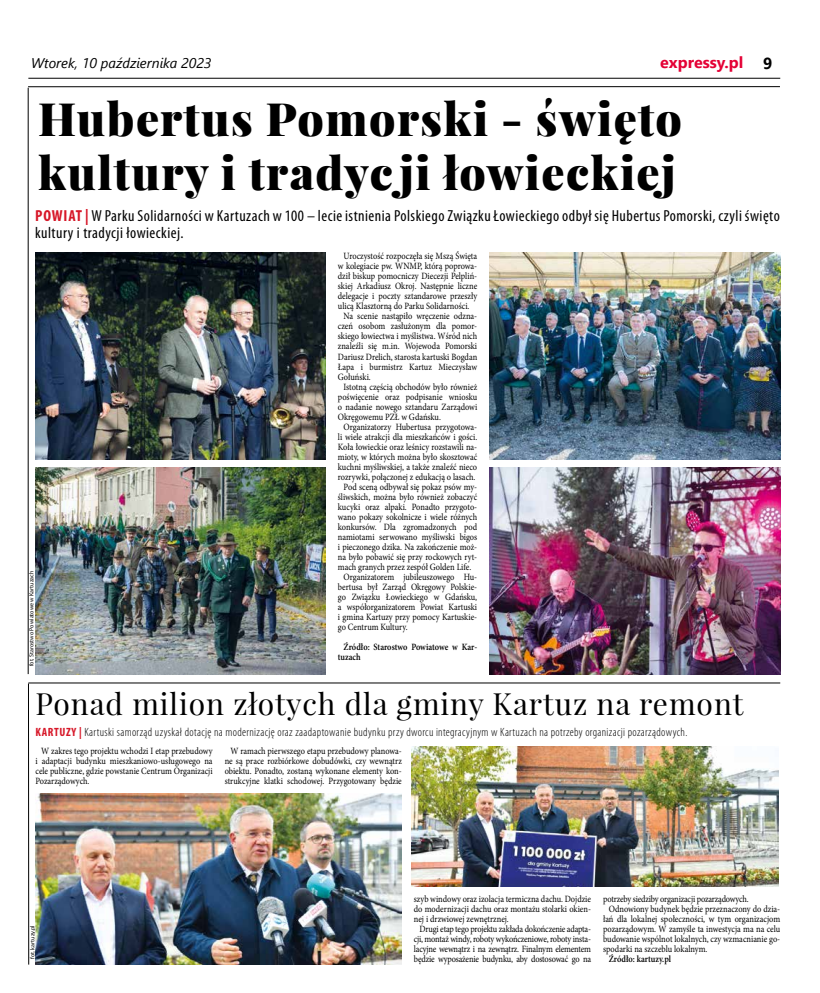
<style>
.page{position:relative;width:820px;height:993px;background:#fff}
.page>*{position:absolute;margin:0;border:0;box-sizing:border-box;transform-origin:0 0}
.t1{font:900 46px/54px "Playfair Display";letter-spacing:.03em;color:#000}
.t2{font:30px "Playfair Display";letter-spacing:.03em;color:#000}
.t3{font:condensed 16px/17px "Myriad Pro";letter-spacing:.03em;color:#000}
.t4{font:700 16px "Segoe UI";color:#e40135}
.t5{font:italic 14px "Segoe UI";color:#000}
.t6{font:300 condensed 12px "Myriad Pro";letter-spacing:.03em;color:#000}
.t7{font:9.6px/10px "Minion Pro";color:#000;text-align:justify;scale:.87 1}
.t8{font:9.6px "Minion Pro";letter-spacing:-.02em;color:#000;scale:.87 1}
.t9{font:600 9.6px/10px "Minion Pro";color:#000;scale:.87 1}
.t10{font:6px "Myriad Pro";color:#000}
.s1{color:#000}
.s2{font-weight:700;color:#d71728}
</style>
<div class="page">
<hr style="left:28px;top:78px;width:752px;height:1px;background:#000">
<hr style="left:28px;top:86px;width:751px;height:1px;background:#000">
<hr style="left:28px;top:88px;width:1px;height:586px;background:#000">
<img style="left:35px;top:252px;width:291px;height:207px">
<img style="left:489px;top:252px;width:291px;height:207px">
<img style="left:489px;top:467px;width:291px;height:207px">
<img style="left:35px;top:467px;width:290px;height:207px">
<hr style="left:28px;top:682px;width:752px;height:1px;background:#000">
<hr style="left:28px;top:683px;width:1px;height:281px;background:#000">
<img style="left:35px;top:793px;width:366px;height:171px">
<img style="left:411px;top:746px;width:366px;height:140px">
<h3 class="t5" style="left:31px;top:50px;width:182px">Wtorek, 10 października 2023</h3>
<h3 class="t4" style="left:660px;top:48px;width:113px">expressy.pl <span class="s1">9</span></h3>
<h1 class="t1" style="left:38px;top:91px;width:645px">Hubertus Pomorski - święto kultury i tradycji łowieckiej</h1>
<h3 class="t3" style="left:35px;top:207px;width:745px"><span class="s2">POWIAT |</span> W Parku Solidarności w Kartuzach w 100 – lecie istnienia Polskiego Związku Łowieckiego odbył się Hubertus Pomorski, czyli święto kultury i tradycji łowieckiej.</h3>
<p class="t10" style="left:28px;top:666px;width:97px;rotate:-90deg">fot. Starostwo Powiatowe w Kartuzach</p>
<p class="t7" style="left:343px;top:251px;width:155px">Uroczystość rozpoczęła się Mszą Święta</p>
<p class="t7" style="left:338px;top:261px;width:162px">w kolegiacie pw. WNMP, którą poprowa-</p>
<p class="t7" style="left:338px;top:271px;width:162px">dził biskup pomocniczy Diecezji Pelpliń-</p>
<p class="t7" style="left:338px;top:281px;width:162px">skiej Arkadiusz Okroj. Następnie liczne</p>
<p class="t7" style="left:338px;top:291px;width:162px">delegacje i poczty sztandarowe przeszły</p>
<p class="t7" style="left:338px;top:301px;width:153px">ulicą Klasztorną do Parku Solidarności.</p>
<p class="t7" style="left:343px;top:311px;width:155px">Na scenie nastąpiło wręczenie odzna-</p>
<p class="t7" style="left:338px;top:321px;width:162px">czeń osobom zasłużonym dla pomor-</p>
<p class="t7" style="left:338px;top:331px;width:162px">skiego łowiectwa i myślistwa. Wśród nich</p>
<p class="t7" style="left:338px;top:341px;width:162px">znaleźli się m.in. Wojewoda Pomorski</p>
<p class="t7" style="left:338px;top:351px;width:162px">Dariusz Drelich, starosta kartuski Bogdan</p>
<p class="t7" style="left:338px;top:361px;width:162px">Łapa i burmistrz Kartuz Mieczysław</p>
<p class="t7" style="left:338px;top:371px;width:39px">Gołuński.</p>
<p class="t7" style="left:343px;top:381px;width:155px">Istotną częścią obchodów było również</p>
<p class="t7" style="left:338px;top:391px;width:162px">poświęcenie oraz podpisanie wniosku</p>
<p class="t7" style="left:338px;top:401px;width:162px">o nadanie nowego sztandaru Zarządowi</p>
<p class="t7" style="left:338px;top:411px;width:120px">Okręgowemu PZŁ w Gdańsku.</p>
<p class="t7" style="left:343px;top:421px;width:155px">Organizatorzy Hubertusa przygotowa-</p>
<p class="t7" style="left:338px;top:431px;width:162px">li wiele atrakcji dla mieszkańców i gości.</p>
<p class="t7" style="left:338px;top:441px;width:162px">Koła łowieckie oraz leśnicy rozstawili na-</p>
<p class="t7" style="left:338px;top:451px;width:162px">mioty, w których można było skosztować</p>
<p class="t7" style="left:338px;top:461px;width:162px">kuchni myśliwskiej, a także znaleźć nieco</p>
<p class="t7" style="left:338px;top:471px;width:160px">rozrywki, połączonej z edukacją o lasach.</p>
<p class="t7" style="left:343px;top:481px;width:155px">Pod sceną odbywał się pokaz psów my-</p>
<p class="t7" style="left:338px;top:491px;width:162px">śliwskich, można było również zobaczyć</p>
<p class="t7" style="left:338px;top:501px;width:162px">kucyki oraz alpaki. Ponadto przygoto-</p>
<p class="t7" style="left:338px;top:511px;width:162px">wano pokazy sokolnicze i wiele różnych</p>
<p class="t7" style="left:338px;top:521px;width:162px">konkursów. Dla zgromadzonych pod</p>
<p class="t7" style="left:338px;top:531px;width:162px">namiotami serwowano myśliwski bigos</p>
<p class="t7" style="left:338px;top:541px;width:162px">i pieczonego dzika. Na zakończenie moż-</p>
<p class="t7" style="left:338px;top:551px;width:162px">na było pobawić się przy rockowych ryt-</p>
<p class="t7" style="left:338px;top:561px;width:155px">mach granych przez zespół Golden Life.</p>
<p class="t7" style="left:343px;top:571px;width:155px">Organizatorem jubileuszowego Hu-</p>
<p class="t7" style="left:338px;top:581px;width:162px">bertusa był Zarząd Okręgowy Polskie-</p>
<p class="t7" style="left:338px;top:591px;width:162px">go Związku Łowieckiego w Gdańsku,</p>
<p class="t7" style="left:338px;top:601px;width:162px">a współorganizatorem Powiat Kartuski</p>
<p class="t7" style="left:338px;top:611px;width:162px">i gmina Kartuzy przy pomocy Kartuskie-</p>
<p class="t7" style="left:338px;top:621px;width:82px">go Centrum Kultury.</p>
<p class="t9" style="left:338px;top:641px;width:162px;text-indent:6px">Źródło: Starostwo Powiatowe w Kar&shy;tuzach</p>
<h2 class="t2" style="left:35px;top:685px;width:709px">Ponad milion złotych dla gminy Kartuz na remont</h2>
<p class="t6" style="left:36px;top:725px;width:653px"><span class="s2">KARTUZY |</span> Kartuski samorząd uzyskał dotację na modernizację oraz zaadaptowanie budynku przy dworcu integracyjnym w Kartuzach na potrzeby organizacji pozarządowych.</p>
<p class="t7" style="left:35px;top:745px;width:205px;text-indent:6px">W zakres tego projektu wchodzi I etap przebudowy i adaptacji budynku mieszkaniowo-usługowego na cele publiczne, gdzie powstanie Centrum Organizacji Pozarządowych.</p>
<p class="t7" style="left:224px;top:745px;width:205px;text-align:center">W ramach pierwszego etapu przebudowy planowa&shy;ne są prace rozbiórkowe dobudówki, czy wewnątrz obiektu. Ponadto, zostaną wykonane elementy kon&shy;strukcyjne klatki schodowej. Przygotowany będzie</p>
<p class="t10" style="left:29px;top:958px;width:36px;rotate:-90deg">fot. kartuzy.pl</p>
<p class="t7" style="left:413px;top:893px;width:205px">szyb windowy oraz izolacja termiczna dachu. Dojdzie</p>
<p class="t7" style="left:413px;top:903px;width:205px">do modernizacji dachu oraz montażu stolarki okien-</p>
<p class="t7" style="left:413px;top:913px;width:111px">nej i drzwiowej zewnętrznej.</p>
<p class="t8" style="left:419px;top:922px;width:198px">Drugi etap tego projektu zakłada dokończenie adapta-</p>
<p class="t8" style="left:413px;top:932px;width:205px">cji, montaż windy, roboty wykończeniowe, roboty insta-</p>
<p class="t8" style="left:413px;top:942px;width:205px">lacyjne wewnątrz i na zewnątrz. Finalnym elementem</p>
<p class="t8" style="left:413px;top:952px;width:205px">będzie wyposażenie budynku, aby dostosować go na</p>
<p class="t8" style="left:602px;top:892px;width:169px">potrzeby siedziby organizacji pozarządowych.</p>
<p class="t7" style="left:608px;top:903px;width:198px">Odnowiony budynek będzie przeznaczony do dzia-</p>
<p class="t7" style="left:603px;top:913px;width:205px">łań dla lokalnej społeczności, w tym organizacjom</p>
<p class="t7" style="left:603px;top:923px;width:205px">pozarządowym. W zamyśle ta inwestycja ma na celu</p>
<p class="t7" style="left:603px;top:933px;width:205px">budowanie wspólnot lokalnych, czy wzmacnianie go-</p>
<p class="t7" style="left:603px;top:943px;width:121px">spodarki na szczeblu lokalnym.</p>
<p class="t9" style="left:608px;top:953px;width:73px">Źródło: kartuzy.pl</p>
</div>
